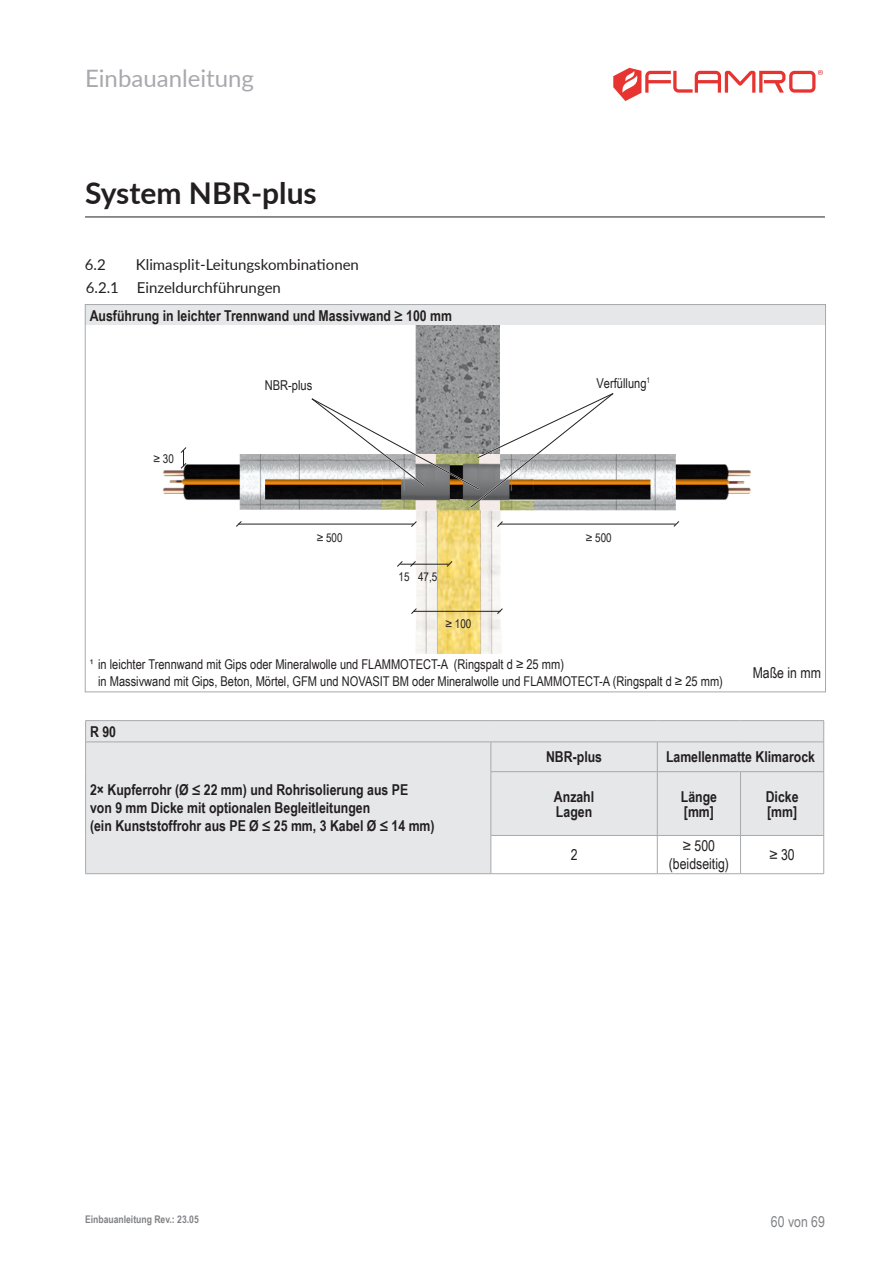
<style>
.page{position:relative;width:893px;height:1263px;background:#fff}
.page>*{position:absolute;margin:0;border:0;box-sizing:border-box;transform-origin:0 0}
.t1{font:700 30px "Lato";color:#231f20}
.t2{font:24px "Lato";color:#a8a9ad}
.p___Tabelle_Kopf_lin{font:700 15px/18px "Arial Narrow";color:#231f20}
.t3{font:15px "Lato";color:#231f20}
.p___Tabelle_Kopf_mit{font:700 15px/15px "Arial Narrow";color:#231f20}
.p___Zwischenüberschr{font:700 15px "Arial Narrow";color:#231f20}
.p___Tabellentext_mit{font:15px/18px "Arial Narrow";color:#231f20;text-align:center}
.p___Fließtext_rechts{font:15px "Arial Narrow";color:#231f20}
.t4{font:15px "Arial Narrow";color:#808285}
.t5{font:13.65px "Arial Narrow";color:#231f20}
.t6{font:13.5px/16.2px "Arial Narrow";color:#231f20}
.t7{font:12px "Arial Narrow";color:#231f20}
.t8{font:700 10.5px "Arial Narrow";color:#808285}
</style>
<div class="page">
<hr style="left:85px;top:217px;width:740px;height:1px;background:#231f20">
<div style="left:85px;top:305px;width:740px;height:21px;background:#e6e7e9"></div>
<img style="left:162px;top:326px;width:590px;height:327px">
<svg style="left:410px;top:607px;width:7px;height:8px"></svg>
<svg style="left:496px;top:607px;width:7px;height:8px"></svg>
<hr style="left:413px;top:611px;width:87px;height:1px;background:#231f20">
<svg style="left:235px;top:520px;width:7px;height:7px"></svg>
<svg style="left:673px;top:520px;width:7px;height:7px"></svg>
<hr style="left:238px;top:524px;width:176px;height:1px;background:#231f20">
<hr style="left:500px;top:524px;width:176px;height:1px;background:#231f20">
<svg style="left:396px;top:560px;width:7px;height:7px"></svg>
<svg style="left:409px;top:560px;width:8px;height:7px"></svg>
<svg style="left:446px;top:560px;width:7px;height:7px"></svg>
<hr style="left:400px;top:564px;width:49px;height:1px;background:#231f20">
<svg style="left:310px;top:391px;width:305px;height:118px"></svg>
<svg style="left:180px;top:446px;width:7px;height:23px"></svg>
<svg style="left:496px;top:520px;width:8px;height:8px"></svg>
<svg style="left:410px;top:520px;width:7px;height:8px"></svg>
<svg style="left:86px;top:721px;width:737px;height:152px;background:#e8e9eb"></svg>
<hr style="left:657px;top:836px;width:1px;height:37px;background:#a8a9ad">
<hr style="left:740px;top:836px;width:1px;height:37px;background:#a8a9ad">
<hr style="left:823px;top:836px;width:1px;height:37px;background:#a8a9ad">
<hr style="left:491px;top:873px;width:166px;height:1px;background:#a8a9ad">
<hr style="left:657px;top:873px;width:83px;height:1px;background:#a8a9ad">
<hr style="left:740px;top:873px;width:84px;height:1px;background:#a8a9ad">
<hr style="left:85px;top:742px;width:1px;height:30px;background:#a8a9ad">
<svg style="left:491px;top:743px;width:1px;height:28px"></svg>
<hr style="left:85px;top:772px;width:1px;height:63px;background:#a8a9ad">
<hr style="left:85px;top:835px;width:1px;height:38px;background:#a8a9ad">
<hr style="left:491px;top:836px;width:1px;height:37px;background:#a8a9ad">
<hr style="left:85px;top:873px;width:406px;height:1px;background:#a8a9ad">
<hr style="left:85px;top:720px;width:406px;height:1px;background:#a8a9ad">
<svg style="left:85px;top:721px;width:1px;height:21px"></svg>
<hr style="left:491px;top:720px;width:166px;height:1px;background:#a8a9ad">
<hr style="left:657px;top:720px;width:83px;height:1px;background:#a8a9ad">
<hr style="left:740px;top:720px;width:84px;height:1px;background:#a8a9ad">
<hr style="left:85px;top:742px;width:406px;height:1px;background:#a8a9ad">
<hr style="left:491px;top:742px;width:166px;height:1px;background:#a8a9ad">
<hr style="left:657px;top:742px;width:83px;height:1px;background:#a8a9ad">
<hr style="left:740px;top:742px;width:84px;height:1px;background:#a8a9ad">
<hr style="left:491px;top:771px;width:166px;height:1px;background:#a8a9ad">
<hr style="left:491px;top:772px;width:1px;height:63px;background:#a8a9ad">
<hr style="left:657px;top:771px;width:83px;height:1px;background:#a8a9ad">
<hr style="left:740px;top:771px;width:84px;height:1px;background:#a8a9ad">
<hr style="left:491px;top:835px;width:166px;height:1px;background:#a8a9ad">
<hr style="left:657px;top:835px;width:83px;height:1px;background:#a8a9ad">
<hr style="left:740px;top:835px;width:84px;height:1px;background:#a8a9ad">
<svg style="left:657px;top:743px;width:1px;height:28px"></svg>
<svg style="left:823px;top:721px;width:1px;height:50px"></svg>
<hr style="left:657px;top:772px;width:1px;height:63px;background:#a8a9ad">
<hr style="left:740px;top:772px;width:1px;height:63px;background:#a8a9ad">
<hr style="left:823px;top:772px;width:1px;height:63px;background:#a8a9ad">
<svg style="left:613px;top:68px;width:210px;height:33px"></svg>
<h2 class="t2" style="left:85px;top:61px;width:170px">Einbauanleitung</h2>
<h1 class="t1" style="left:85px;top:171px;width:233px">System NBR-plus</h1>
<p class="t3" style="left:85px;top:253px;width:22px">6.2</p>
<p class="t3" style="left:136px;top:253px;width:225px">Klimasplit-Leitungskombinationen</p>
<p class="p___Zwischenüberschr" style="left:90px;top:304px;width:364px">Ausführung in leichter Trennwand und Massivwand ≥ 100 mm</p>
<p class="t3" style="left:86px;top:277px;width:197px">6.2.1 Einzeldurchführungen</p>
<p class="t7" style="left:154px;top:450px;width:22px">≥ 30</p>
<p class="t5" style="left:265px;top:376px;width:49px">NBR-plus</p>
<p class="t5" style="left:596px;top:373px;width:55px">Verfüllung<sup>1</sup></p>
<p class="t7" style="left:317px;top:529px;width:27px">≥ 500</p>
<p class="t7" style="left:586px;top:529px;width:27px">≥ 500</p>
<p class="t7" style="left:399px;top:568px;width:40px">15 47,5</p>
<p class="t7" style="left:445px;top:614px;width:27px">≥ 100</p>
<p class="t6" style="left:98px;top:656px;width:626px;text-indent:-9px">¹ in leichter Trennwand mit Gips oder Mineralwolle und FLAMMOTECT-A (Ringspalt d ≥ 25 mm)<br>in Massivwand mit Gips, Beton, Mörtel, GFM und NOVASIT BM oder Mineralwolle und FLAMMOTECT-A (Ringspalt d ≥ 25 mm)</p>
<p class="p___Fließtext_rechts" style="left:753px;top:662px;width:70px">Maße in mm</p>
<p class="p___Tabelle_Kopf_lin" style="left:90px;top:722px;width:27px">R 90</p>
<p class="p___Tabelle_Kopf_lin" style="left:90px;top:780px;width:346px">2× Kupferrohr (Ø ≤ 22 mm) und Rohrisolierung aus PE<br>von 9 mm Dicke mit optionalen Begleitleitungen<br>(ein Kunststoffrohr aus PE Ø ≤ 25 mm, 3 Kabel Ø ≤ 14 mm)</p>
<p class="p___Tabelle_Kopf_mit" style="left:546px;top:749px;width:58px">NBR-plus</p>
<p class="p___Tabelle_Kopf_mit" style="left:666px;top:749px;width:151px">Lamellenmatte Klimarock</p>
<p class="p___Tabelle_Kopf_mit" style="left:554px;top:788px;width:42px">Anzahl<br>Lagen</p>
<p class="p___Tabelle_Kopf_mit" style="left:681px;top:788px;width:38px">Länge [mm]</p>
<p class="p___Tabelle_Kopf_mit" style="left:766px;top:788px;width:34px">Dicke [mm]</p>
<p class="p___Tabellentext_mit" style="left:571px;top:845px;width:8px">2</p>
<p class="p___Tabellentext_mit" style="left:669px;top:836px;width:62px">≥ 500 (beidseitig)</p>
<p class="p___Tabellentext_mit" style="left:769px;top:845px;width:27px">≥ 30</p>
<p class="t8" style="left:85px;top:1212px;width:115px">Einbauanleitung Rev.: 23.05</p>
<p class="t4" style="left:771px;top:1210px;width:56px">60 von 69</p>
</div>
